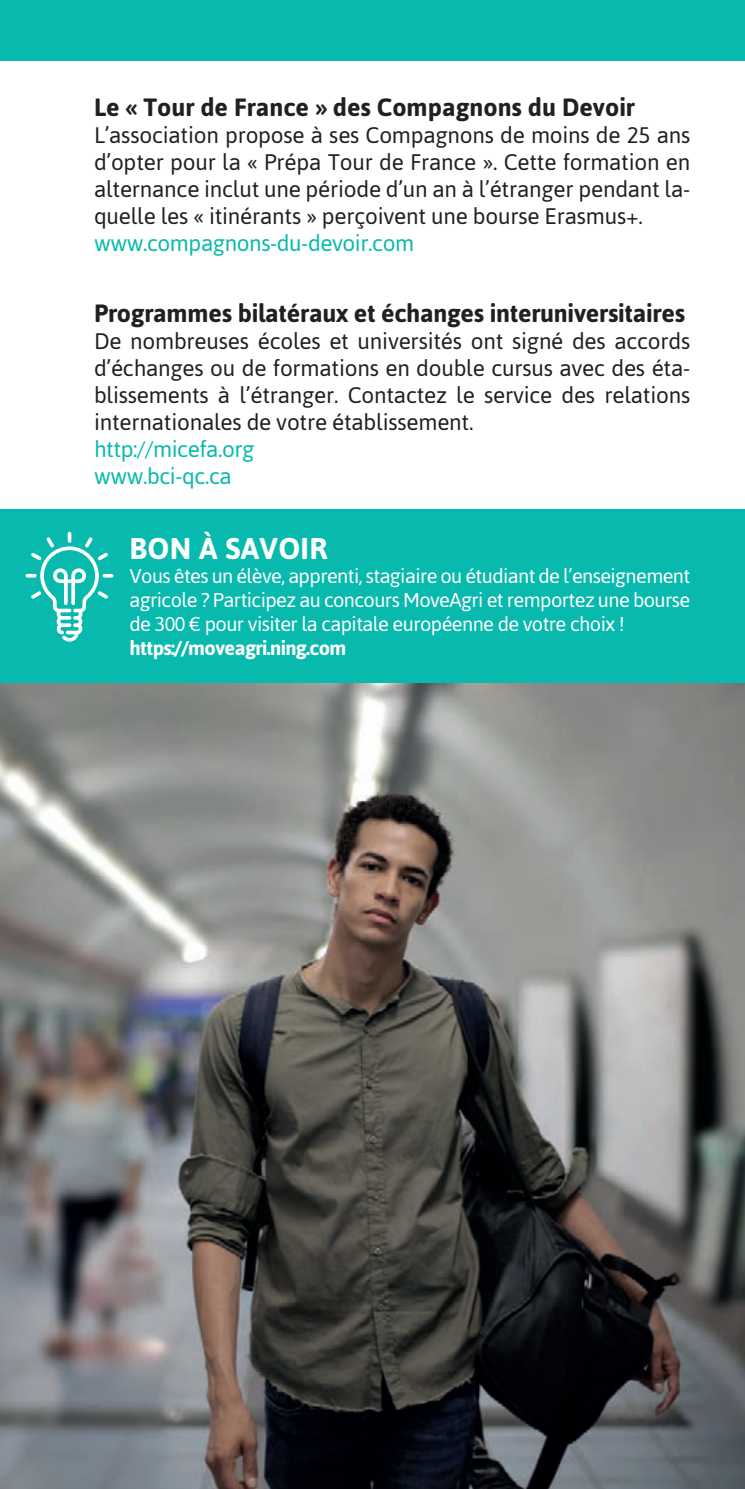
<style>
.page{position:relative;width:745px;height:1489px;background:#fff}
.page>*{position:absolute;margin:0;border:0;box-sizing:border-box;transform-origin:0 0}
.t1{font:700 30px "Asap";letter-spacing:.01em;color:#fff}
.t2{font:700 25px "Asap";letter-spacing:-.01em;color:#231f20}
.t3{font:22.5px/27px "Asap";letter-spacing:-.01em;color:#231f20;text-align:justify}
.t4{font:22.5px/27px "Asap";letter-spacing:-.02em;color:#08b9ae}
.t5{font:20px/24px "Asap";letter-spacing:-.03em;color:#fff;text-align:justify}
.t6{font:700 20px "Asap";letter-spacing:-.03em;color:#fff}
</style>
<div class="page">
<div style="left:0;top:0;width:744px;height:61px;background:#08b9ae"></div>
<div style="left:0;top:508px;width:744px;height:174px;background:#08b9ae"></div>
<svg style="left:26px;top:531px;width:87px;height:111px"></svg>
<img style="left:0;top:683px;width:744px;height:805px">
<p class="t2" style="left:94px;top:90px;width:542px">Le « Tour de France » des Compagnons du Devoir</p>
<p class="t3" style="left:94px;top:121px;width:597px">L’association propose à ses Compagnons de moins de 25 ans d’opter pour la « Prépa Tour de France ». Cette formation en alternance inclut une période d’un an à l’étranger pendant la&shy;quelle les « itinérants » perçoivent une bourse Erasmus+.</p>
<p class="t4" style="left:94px;top:229px;width:321px">www.compagnons-du-devoir.com</p>
<p class="t2" style="left:94px;top:296px;width:592px">Programmes bilatéraux et échanges interuniversitaires</p>
<p class="t3" style="left:94px;top:327px;width:597px">De nombreuses écoles et universités ont signé des accords d’échanges ou de formations en double cursus avec des éta&shy;blissements à l’étranger. Contactez le service des relations internationales de votre établissement.</p>
<p class="t4" style="left:94px;top:435px;width:162px">http://micefa.org www.bci-qc.ca</p>
<h1 class="t1" style="left:129px;top:528px;width:199px">BON À SAVOIR</h1>
<p class="t5" style="left:129px;top:562px;width:562px">Vous êtes un élève, apprenti, stagiaire ou étudiant de l’enseignement agricole ? Participez au concours MoveAgri et remportez une bourse de 300 € pour visiter la capitale européenne de votre choix !</p>
<p class="t6" style="left:129px;top:634px;width:218px">https://moveagri.ning.com</p>
</div>
